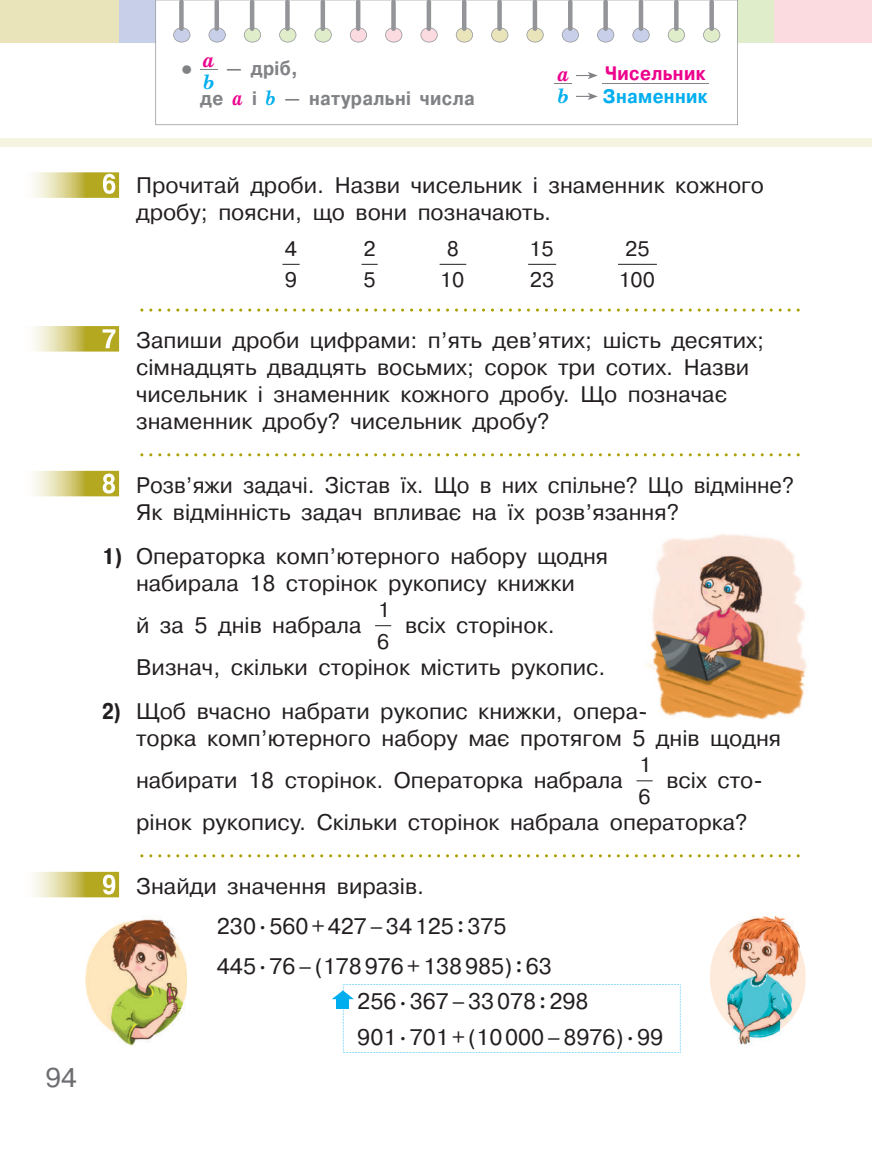
<style>
.page{position:relative;width:872px;height:1149px;background:#fff}
.page>*{position:absolute;margin:0;border:0;box-sizing:border-box;transform-origin:0 0}
.t1{font:27px "Pragmatica C";color:#6c6d70}
.t2{font:700 24px "Pragmatica C";color:#808285}
.t3{font:22.5px/27px "Pragmatica C";color:#231f20}
.t4{font:21px/31.5px "Pragmatica C";color:#231f20}
.t5{font:italic 700 21px "School Book C";color:#ed028c}
.t6{font:italic 700 21px "School Book C";color:#00aeef}
.t7{font:700 19.5px/30px "Pragmatica C";letter-spacing:.02em;color:#808285;scale:.9 1}
.t8{font:700 19.5px "Pragmatica C";letter-spacing:.02em;color:#ed028c;scale:.9 1}
.t9{font:700 19.5px "Pragmatica C";letter-spacing:.02em;color:#00aeef;scale:.9 1}
.s1{font-family:"School Book C";font-style:italic;font-size:21px;color:#ed028c}
.s2{font-family:"School Book C";font-style:italic;font-size:21px;color:#00aeef}
.s3{font-family:"Pragmatica Cond C";font-weight:700;font-size:27px;color:#fff}
.s4{font-family:"Pragmatica Cond C";font-weight:700}
.s5{font-family:"School Book C"}
</style>
<div class="page">
<div style="left:0;top:138px;width:872px;height:9px;background:#f5f4e1"></div>
<div style="left:0;top:0;width:119px;height:43px;background:#e9e4ba"></div>
<div style="left:119px;top:0;width:109px;height:43px;background:#c8d0e9"></div>
<div style="left:665px;top:0;width:109px;height:43px;background:#dfedcb"></div>
<div style="left:774px;top:0;width:98px;height:43px;background:#fbdae0"></div>
<svg style="left:155px;top:0;width:583px;height:125px"></svg>
<div style="left:179px;top:0;width:5px;height:31px;background:#939598;border-radius:2px"></div>
<hr style="left:462px;top:0;width:4px;height:31px;background:#939598;border-radius:2px">
<div style="left:320px;top:0;width:5px;height:31px;background:#939598;border-radius:2px"></div>
<div style="left:603px;top:0;width:5px;height:31px;background:#939598;border-radius:2px"></div>
<hr style="left:250px;top:0;width:4px;height:31px;background:#939598;border-radius:2px">
<div style="left:532px;top:0;width:5px;height:31px;background:#939598;border-radius:2px"></div>
<div style="left:391px;top:0;width:5px;height:31px;background:#939598;border-radius:2px"></div>
<hr style="left:674px;top:0;width:4px;height:31px;background:#939598;border-radius:2px">
<div style="left:214px;top:0;width:5px;height:31px;background:#939598;border-radius:2px"></div>
<div style="left:497px;top:0;width:5px;height:31px;background:#939598;border-radius:2px"></div>
<hr style="left:356px;top:0;width:4px;height:31px;background:#939598;border-radius:2px">
<div style="left:638px;top:0;width:5px;height:31px;background:#939598;border-radius:2px"></div>
<div style="left:285px;top:0;width:5px;height:31px;background:#939598;border-radius:2px"></div>
<hr style="left:568px;top:0;width:4px;height:31px;background:#939598;border-radius:2px">
<div style="left:426px;top:0;width:5px;height:31px;background:#939598;border-radius:2px"></div>
<div style="left:709px;top:0;width:5px;height:31px;background:#939598;border-radius:2px"></div>
<svg style="left:140px;top:308px;width:659px;height:3px"></svg>
<svg style="left:140px;top:453px;width:659px;height:3px"></svg>
<svg style="left:140px;top:854px;width:659px;height:3px"></svg>
<svg style="left:282px;top:264px;width:17px;height:1px"></svg>
<svg style="left:361px;top:264px;width:17px;height:1px"></svg>
<svg style="left:439px;top:264px;width:27px;height:1px"></svg>
<svg style="left:528px;top:264px;width:28px;height:1px"></svg>
<hr style="left:618px;top:264px;width:39px;height:1px;background:#231f20">
<svg style="left:375px;top:625px;width:16px;height:1px"></svg>
<svg style="left:636px;top:780px;width:16px;height:1px"></svg>
<img style="left:33px;top:172px;width:86px;height:26px">
<img style="left:103px;top:174px;width:12px;height:20px">
<img style="left:33px;top:326px;width:86px;height:25px">
<img style="left:103px;top:329px;width:12px;height:19px">
<img style="left:33px;top:470px;width:86px;height:26px">
<img style="left:103px;top:473px;width:12px;height:20px">
<img style="left:646px;top:534px;width:161px;height:185px">
<img style="left:33px;top:871px;width:86px;height:26px">
<img style="left:103px;top:874px;width:12px;height:20px">
<div style="left:710px;top:918px;width:95px;height:117px;background:#feeada;border-radius:50%"></div>
<img style="left:737px;top:916px;width:44px;height:128px">
<img style="left:727px;top:918px;width:72px;height:117px">
<img style="left:86px;top:919px;width:101px;height:125px">
<svg style="left:332px;top:984px;width:349px;height:68px"></svg>
<svg style="left:200px;top:69px;width:17px;height:1px"></svg>
<hr style="left:602px;top:83px;width:106px;height:1px;background:#808285">
<svg style="left:554px;top:72px;width:44px;height:12px"></svg>
<svg style="left:576px;top:93px;width:22px;height:7px"></svg>
<p class="t1" style="left:45px;top:1062px;width:33px">94</p>
<p class="t2" style="left:179px;top:57px;width:18px">•</p>
<p class="t5" style="left:203px;top:48px;width:14px">а</p>
<p class="t6" style="left:203px;top:71px;width:12px">b</p>
<p class="t7" style="left:200px;top:54px;width:307px;text-indent:26px">— дріб,<br>де <span class="s1">а</span> і <span class="s2">b</span> — натуральні числа</p>
<p class="t8" style="left:605px;top:63px;width:113px">чисельник</p>
<p class="t5" style="left:557px;top:62px;width:14px">а</p>
<p class="t6" style="left:558px;top:85px;width:12px">b</p>
<p class="t9" style="left:603px;top:85px;width:118px">Знаменник</p>
<p class="t3" style="left:136px;top:172px;width:629px;text-indent:-34px"><span class="s3">6</span> Прочитай дроби. Назви чисельник і знаменник кожного дробу; поясни, що вони позначають.</p>
<p class="t4" style="left:285px;top:233px;width:14px">4<br>9</p>
<p class="t4" style="left:363px;top:233px;width:14px">2<br>5</p>
<p class="t4" style="left:440px;top:233px;width:26px;text-align:center">8<br>10</p>
<p class="t4" style="left:529px;top:233px;width:26px">15<br>23</p>
<p class="t4" style="left:618px;top:233px;width:38px;text-align:center">25<br>100</p>
<p class="t3" style="left:136px;top:327px;width:629px;text-indent:-34px"><span class="s3">7</span> Запиши дроби цифрами: п’ять дев’ятих; шість десятих; сімнадцять двадцять восьмих; сорок три сотих. Назви чисельник і знаменник кожного дробу. Що позначає знаменник дробу? чисельник дробу?</p>
<p class="t3" style="left:136px;top:472px;width:659px;text-indent:-34px"><span class="s3">8</span> Роз в’яжи задачі. Зістав їх. Що в них спільне? Що відмінне?<br>Як відмінність задач впливає на їх розв’язання?</p>
<p class="t3" style="left:102px;top:543px;width:507px;text-align:center"><span class="s4">1)</span> Операторка комп’ютерного набору щодня набирала 18 сторінок рукопису книжки</p>
<p class="t3" style="left:136px;top:612px;width:227px">й за 5 днів набрала</p>
<p class="t4" style="left:377px;top:594px;width:14px">1<br>6</p>
<p class="t3" style="left:136px;top:604px;width:471px;line-height:42px;text-indent:269px">всіх сторінок.<br>Визнач, скільки сторінок містить рукопис.</p>
<p class="t3" style="left:136px;top:698px;width:646px;text-indent:-34px"><span class="s4">2)</span> Щоб вчасно набрати рукопис книжки, опера-<br>торка ком п’ютерного набору має протягом 5 днів щодня</p>
<p class="t3" style="left:136px;top:767px;width:488px">набирати 18 сторінок. Операторка набрала</p>
<p class="t4" style="left:638px;top:749px;width:14px">1<br>6</p>
<p class="t3" style="left:136px;top:759px;width:628px;line-height:42px;text-indent:530px">всіх сто&shy;рінок рукопису. Скільки сторінок набрала операторка?</p>
<p class="t3" style="left:217px;top:866px;width:336px;line-height:39.8px;text-indent:-115px"><span class="s3">9</span> Знайди значення виразів.<br>230 <sup>.</sup> 560 + 427 – 34 125 <span class="s5">:</span> 375<br>445 <sup>.</sup> 76 – (178 976 + 138 985) <span class="s5">:</span> 63</p>
<p class="t3" style="left:357px;top:983px;width:307px;line-height:35.5px">256 <sup>.</sup> 367 – 33 078 <span class="s5">:</span> 298<br>901 <sup>.</sup> 701 + (10 000 – 8976) <sup>.</sup> 99</p>
</div>
